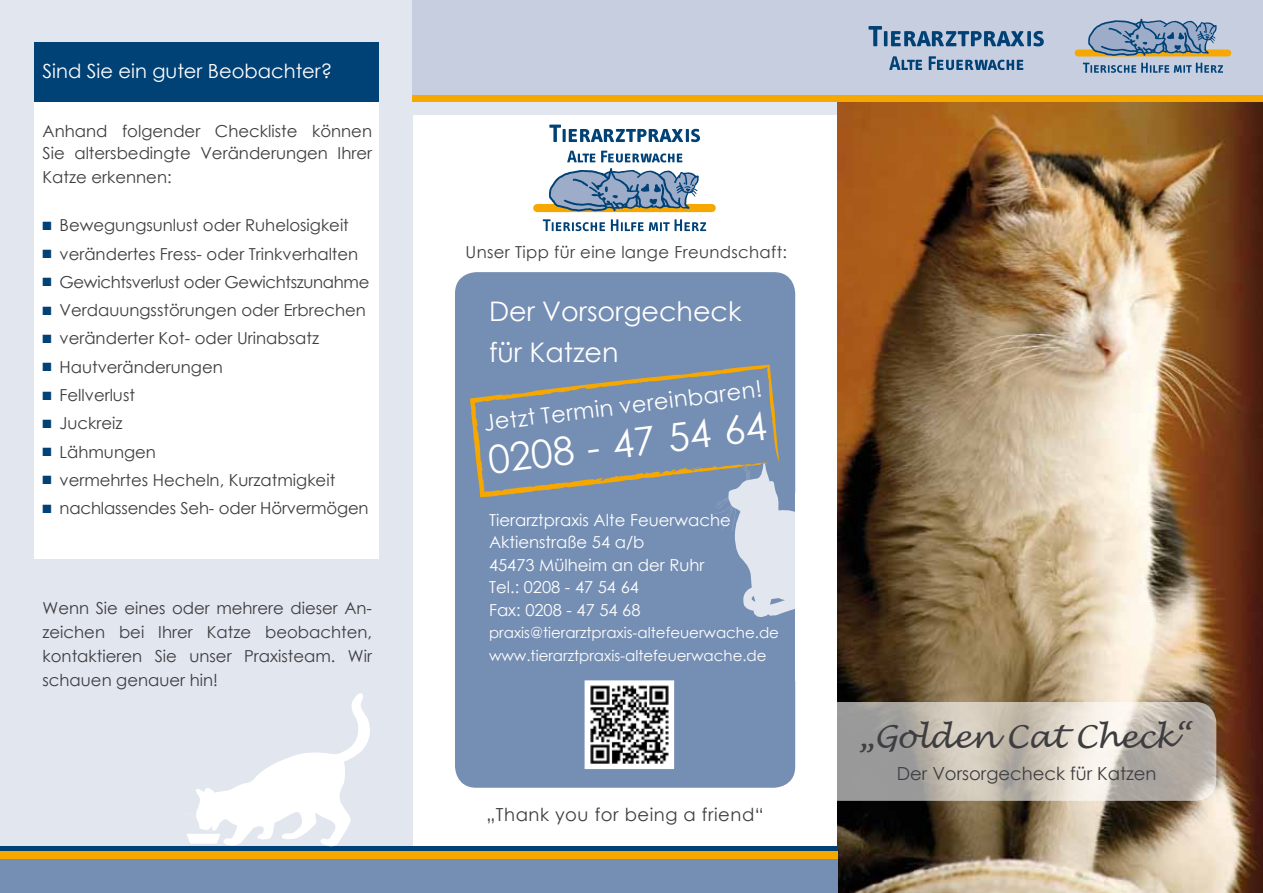
<style>
.page{position:relative;width:1263px;height:893px;background:#fff}
.page>*{position:absolute;margin:0;border:0;box-sizing:border-box;transform-origin:0 0}
.t1{font:39px "Century Gothic";color:#fff}
.t2{font:italic 31.5px "Lucida Handwriting";letter-spacing:-.02em;color:#3e3d40}
.t3{font:27px/40.5px "Century Gothic";color:#fff}
.t4{font:22.5px "Century Gothic";color:#fff}
.t5{font:19.5px "Century Gothic";color:#fff}
.t6{font:18px "Century Gothic";color:#3e3d40}
.t7{font:18px "Century Gothic";letter-spacing:.03em;color:#3e3d40}
.t8{font:16.5px/24px "Century Gothic";color:#3e3d40}
.t9{font:16.5px/22.5px "Century Gothic";color:#fff}
.t10{font:16.5px "Century Gothic";letter-spacing:-.02em;color:#3e3d40}
.t11{font:16.5px "Century Gothic";letter-spacing:.02em;color:#3e3d40}
.t12{font:15px/22.5px "Century Gothic";color:#fff}
.s1{color:#004176}
</style>
<div class="page">
<div style="left:455px;top:272px;width:340px;height:516px;background:#758eb3;border-radius:21px"></div>
<div style="left:0;top:0;width:412px;height:893px;background:#e2e6ef"></div>
<div style="left:34px;top:82px;width:344px;height:476px;background:#fff"></div>
<div style="left:34px;top:43px;width:344px;height:59px;background:#004176"></div>
<div style="left:412px;top:40px;width:426px;height:75px;background:#e2e6ef"></div>
<img style="left:838px;top:102px;width:425px;height:791px">
<div style="left:412px;top:0;width:851px;height:96px;background:#c6cee0"></div>
<div style="left:0;top:859px;width:838px;height:34px;background:#758eb3"></div>
<div style="left:412px;top:96px;width:851px;height:6px;background:#f7a800"></div>
<div style="left:0;top:850px;width:838px;height:9px;background:#f7a800"></div>
<hr style="left:0;top:846px;width:838px;height:4px;background:#004176">
<svg style="left:812px;top:702px;width:404px;height:99px;background:#c4bfb7"></svg>
<svg style="left:187px;top:693px;width:183px;height:153px"></svg>
<svg style="left:584px;top:680px;width:91px;height:89px;background:#9c9c9d"></svg>
<div style="left:537px;top:204px;width:175px;height:8px;background:#f7a800"></div>
<svg style="left:543px;top:219px;width:62px;height:12px"></svg>
<svg style="left:611px;top:219px;width:95px;height:12px"></svg>
<svg style="left:549px;top:168px;width:150px;height:44px"></svg>
<svg style="left:567px;top:151px;width:115px;height:11px"></svg>
<svg style="left:549px;top:125px;width:151px;height:17px"></svg>
<div style="left:1078px;top:50px;width:150px;height:6px;background:#f7a800"></div>
<svg style="left:1083px;top:63px;width:140px;height:10px"></svg>
<svg style="left:1088px;top:19px;width:129px;height:37px"></svg>
<svg style="left:889px;top:56px;width:134px;height:14px"></svg>
<svg style="left:868px;top:26px;width:176px;height:20px"></svg>
<svg style="left:470px;top:365px;width:326px;height:252px"></svg>
<p class="t5" style="left:43px;top:57px;width:291px">Sind Sie ein guter Beobachter?</p>
<p class="t8" style="left:43px;top:119px;width:331px;line-height:22.5px">Anhand folgender Checkliste können<br>Sie altersbedingte Veränderungen Ihrer</p>
<p class="t8" style="left:43px;top:165px;width:131px">Katze erkennen:</p>
<p class="t8" style="left:43px;top:213px;width:308px"><span class="s1">■</span> Bewegungsunlust oder Ruhelosigkeit</p>
<p class="t8" style="left:43px;top:241px;width:317px"><span class="s1">■</span> verändertes Fress- oder Trinkverhalten</p>
<p class="t10" style="left:43px;top:270px;width:328px"><span class="s1">■</span> Gewichtsverlust oder Gewichtszunahme</p>
<p class="t8" style="left:43px;top:298px;width:325px"><span class="s1">■</span> Verdauungsstörungen oder Erbrechen</p>
<p class="t8" style="left:43px;top:326px;width:278px"><span class="s1">■</span> veränderter Kot- oder Urinabsatz</p>
<p class="t8" style="left:43px;top:355px;width:182px"><span class="s1">■</span> Hautveränderungen</p>
<p class="t8" style="left:43px;top:383px;width:94px"><span class="s1">■</span> Fellverlust</p>
<p class="t8" style="left:43px;top:411px;width:81px"><span class="s1">■</span> Juckreiz</p>
<p class="t8" style="left:43px;top:439px;width:115px"><span class="s1">■</span> Lähmungen</p>
<p class="t8" style="left:43px;top:468px;width:294px"><span class="s1">■</span> vermehrtes Hecheln, Kurzatmigkeit</p>
<p class="t8" style="left:43px;top:496px;width:328px"><span class="s1">■</span> nachlassendes Seh- oder Hörvermögen</p>
<p class="t8" style="left:43px;top:596px;width:331px;text-align:justify">Wenn Sie eines oder mehrere dieser An&shy;zeichen bei Ihrer Katze beobachten, kontaktieren Sie unser Praxisteam. Wir schauen genauer hin!</p>
<p class="t11" style="left:466px;top:240px;width:323px">Unser Tipp für eine lange Freundschaft:</p>
<h3 class="t3" style="left:489px;top:291px;width:254px">Der Vorsorgecheck für Katzen</h3>
<h3 class="t4" style="left:482px;top:407px;width:282px;rotate:-7deg">Jetzt Termin vereinbaren!</h3>
<h1 class="t1" style="left:485px;top:433px;width:282px;rotate:-7deg">0208 - 47 54 64</h1>
<p class="t9" style="left:489px;top:508px;width:243px">Tierarztpraxis Alte Feuerwache<br>Aktienstraße 54 a/b<br>45473 Mülheim an der Ruhr<br>Tel.: 0208 - 47 54 64<br>Fax: 0208 - 47 54 68</p>
<p class="t12" style="left:489px;top:621px;width:291px">praxis@tierarztpraxis-altefeuerwache.de www.tierarztpraxis-altefeuerwache.de</p>
<p class="t7" style="left:486px;top:802px;width:279px">„Thank you for being a friend“</p>
<h2 class="t2" style="left:857px;top:717px;width:335px">„Golden Cat Check“</h2>
<p class="t6" style="left:897px;top:761px;width:261px">Der Vorsorgecheck für Katzen</p>
</div>
